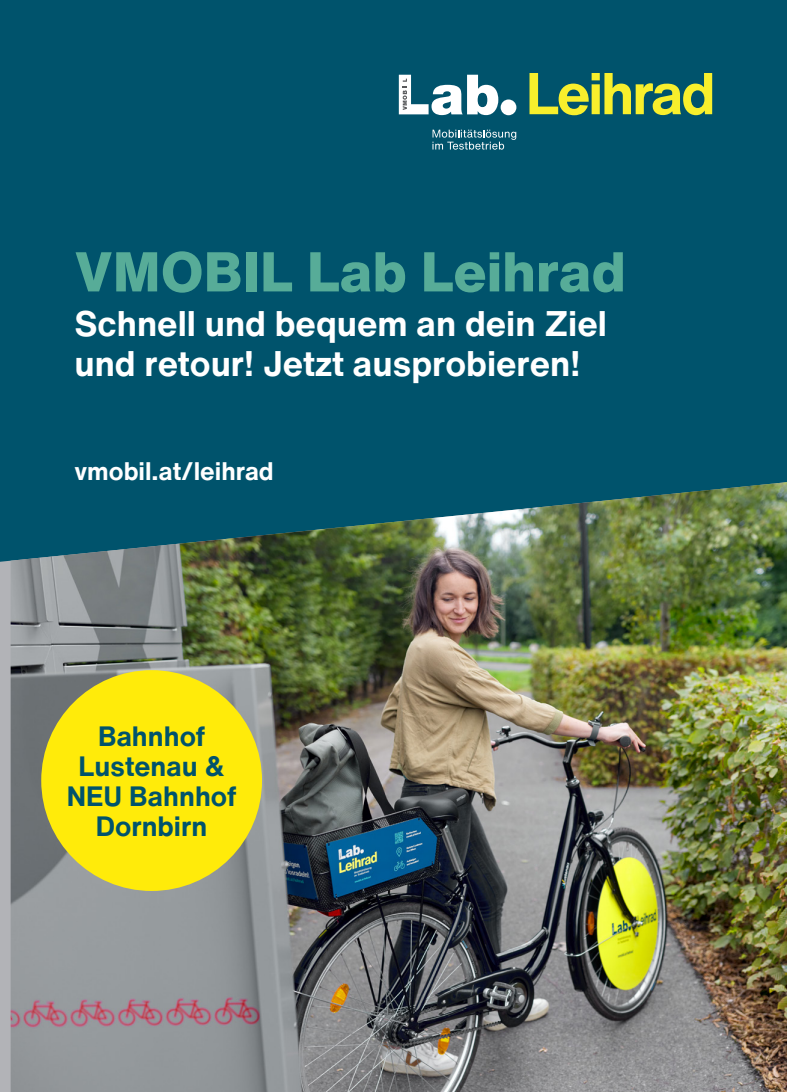
<style>
.page{position:relative;width:787px;height:1092px;background:#fff}
.page>*{position:absolute;margin:0;border:0;box-sizing:border-box;transform-origin:0 0}
.t1{font:800 55px "Helvetica Now Text";color:#57ac98}
.t2{font:700 35px/40px "Helvetica Now Text";color:#fff}
.t3{font:700 27.5px/30px "Helvetica Now Text";color:#00536c;text-align:center}
.t4{font:700 25px "Helvetica Now Text";color:#fff}
</style>
<div class="page">
<div style="left:0;top:0;width:787px;height:482px;background:#00536c"></div>
<img style="left:11px;top:482px;width:776px;height:609px">
<div style="left:500px;top:99px;width:16px;height:16px;background:#fff;border-radius:50%"></div>
<svg style="left:399px;top:75px;width:99px;height:40px"></svg>
<svg style="left:432px;top:130px;width:84px;height:20px;background:#3d7c8f"></svg>
<svg style="left:529px;top:73px;width:183px;height:42px;background:#759c4d"></svg>
<div style="left:41px;top:670px;width:221px;height:220px;background:#ffeb0a;border-radius:50%"></div>
<h1 class="t1" style="left:74px;top:230px;width:553px">VMOBIL Lab Leihrad</h1>
<p class="t2" style="left:74px;top:303px;width:534px">Schnell und bequem an dein Ziel und retour! Jetzt ausprobieren!</p>
<p class="t4" style="left:74px;top:452px;width:201px">vmobil.at/leihrad</p>
<p class="t3" style="left:67px;top:720px;width:171px">Bahnhof<br>Lustenau &amp;<br>NEU Bahnhof<br>Dornbirn</p>
</div>
